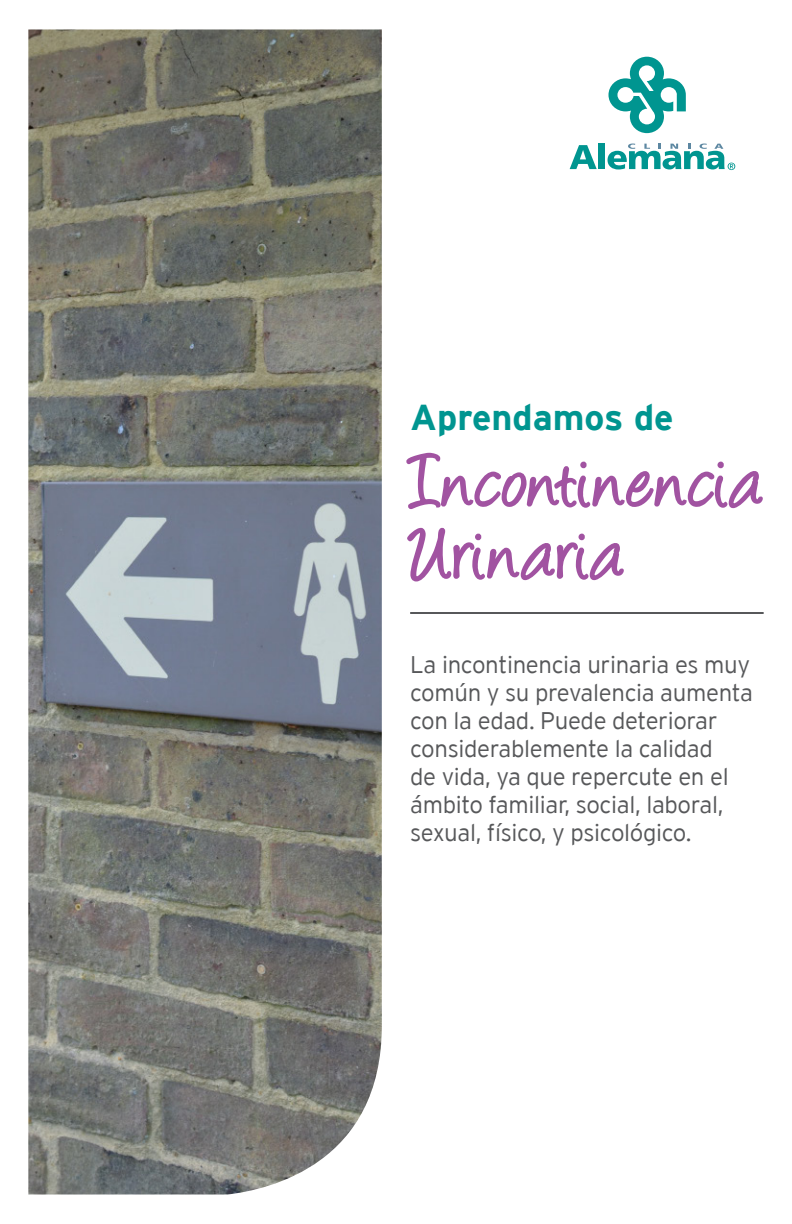
<style>
.page{position:relative;width:792px;height:1224px;background:#fff}
.page>*{position:absolute;margin:0;border:0;box-sizing:border-box;transform-origin:0 0}
.t1{font:84px/72px "Angelina";letter-spacing:.045em;color:#a153a1}
.t2{font:700 36px "Interstate";color:#009590}
.t3{font:300 24px/28px "Interstate";letter-spacing:-.015em;color:#57585a}
</style>
<div class="page">
<img style="left:28px;top:29px;width:354px;height:1166px">
<svg style="left:406px;top:452px;width:357px;height:130px"></svg>
<svg style="left:608px;top:57px;width:78px;height:76px"></svg>
<svg style="left:570px;top:145px;width:27px;height:24px"></svg>
<div style="left:598px;top:143px;width:7px;height:26px;background:#009590"></div>
<svg style="left:608px;top:144px;width:127px;height:26px"></svg>
<hr style="left:410px;top:612px;width:354px;height:2px;background:#57585a">
<h2 class="t2" style="left:410px;top:397px;width:265px">Aprendamos de</h2>
<h1 class="t1" style="left:410px;top:455px;width:352px">Incontinencia<br>Urinaria</h1>
<p class="t3" style="left:410px;top:651px;width:344px">La incontinencia urinaria es muy común y su prevalencia aumenta con la edad. Puede deteriorar considerablemente la calidad<br>de vida, ya que repercute en el ámbito familiar, social, laboral, sexual, físico, y psicológico.</p>
</div>
